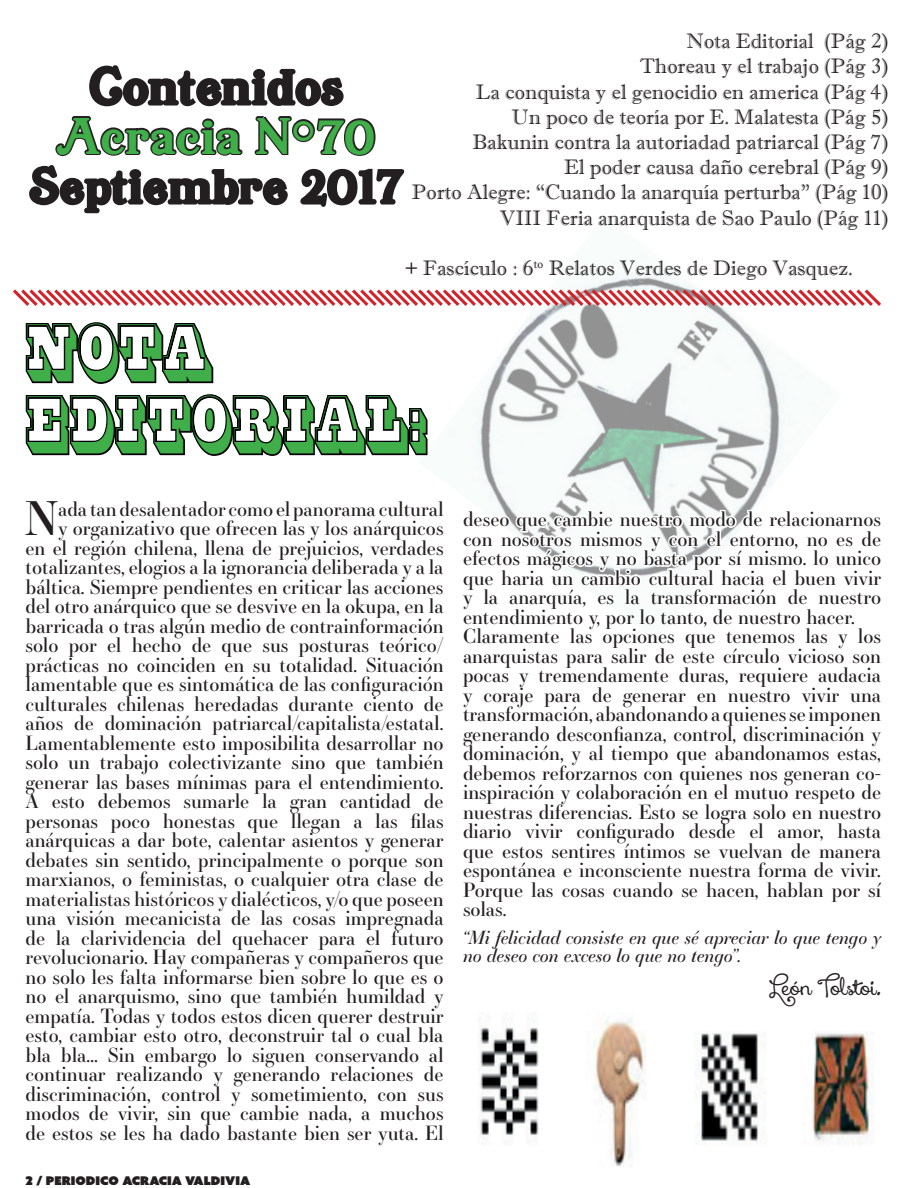
<style>
.page{position:relative;width:918px;height:1188px;background:#fff}
.page>*{position:absolute;margin:0;border:0;box-sizing:border-box;transform-origin:0 0}
.t1{font:76.2px/72px "Hoosier Daddy";color:#40ae49;scale:.57 1}
.t2{font:46.05px "Essonnes Display";color:#231f20}
.t3{font:45px "Buena Park JF";letter-spacing:.02em;color:#40ae49}
.t4{font:45px "Buena Park JF";letter-spacing:.02em;color:#231f20}
.t5{font:43.5px "Buena Park JF";letter-spacing:.02em;color:#231f20}
.t6{font:21px/25.2px "Imprint MT Shadow";color:#231f20;text-align:right}
.t7{font:21px "Xiomara";color:#231f20}
.t8{font:19.5px/19.5px "Essonnes Display";color:#231f20;text-align:right}
.t9{font:italic 18px/18px "Essonnes Display";color:#231f20}
.t10{font:12px "Azo Sans Uber";color:#231f20}
</style>
<div class="page">
<img style="left:475px;top:270px;width:309px;height:223px">
<svg style="left:29px;top:65px;width:376px;height:149px"></svg>
<svg style="left:13px;top:286px;width:868px;height:23px"></svg>
<svg style="left:25px;top:322px;width:189px;height:62px"></svg>
<svg style="left:25px;top:394px;width:403px;height:62px"></svg>
<svg style="left:490px;top:493px;width:272px;height:85px"></svg>
<img style="left:478px;top:1019px;width:396px;height:148px">
<p class="t6" style="left:412px;top:28px;width:478px">Nota Editorial (Pág 2)<br>Thoreau y el trabajo (Pág 3)<br>La conquista y el genocidio en america (Pág 4)<br>Un poco de teoría por E. Malatesta (Pág 5)<br>Bakunin contra la autoriadad patriarcal (Pág 7)<br>El poder causa daño cerebral (Pág 9)<br>Porto Alegre: “Cuando la anarquía perturba” (Pág 10)<br>VIII Feria anarquista de Sao Paulo (Pág 11)</p>
<p class="t6" style="left:406px;top:255px;width:449px">+ Fascículo : 6<sup>to</sup> Relatos Verdes de Diego Vasquez.</p>
<h3 class="t4" style="left:89px;top:55px;width:256px">Contenidos</h3>
<h3 class="t3" style="left:56px;top:105px;width:321px">Acracia N°70</h3>
<h3 class="t5" style="left:30px;top:156px;width:374px">Septiembre 2017</h3>
<h1 class="t1" style="left:26px;top:311px;width:707px">NOTA<br>EDITORIAL:</h1>
<p class="t8" style="left:26px;top:498px;width:420px">ada tan desalentador como el panorama cultural<br>y organizativo que ofrecen las y los anárquicos<br>en el región chilena, llena de prejuicios, verdades totalizantes, elogios a la ignorancia deliberada y a la báltica. Siempre pendientes en criticar las acciones del otro anárquico que se desvive en la okupa, en la barricada o tras algún medio de contrainformación solo por el hecho de que sus posturas teórico/ prácticas no coinciden en su totalidad. Situación lamentable que es sintomática de las configuración culturales chilenas heredadas durante ciento de años de dominación patriarcal/capitalista/estatal.<br>Lamentablemente esto imposibilita desarrollar no solo un trabajo colectivizante sino que también generar las bases mínimas para el entendimiento.<br>A esto debemos sumarle la gran cantidad de personas poco honestas que llegan a las filas anárquicas a dar bote, calentar asientos y generar debates sin sentido, principalmente o porque son marxianos, o feministas, o cualquier otra clase de materialistas históricos y dialécticos, y/o que poseen una visión mecanicista de las cosas impregnada de la clarividencia del quehacer para el futuro revolucionario. Hay compañeras y compañeros que no solo les falta informarse bien sobre lo que es o no el anarquismo, sino que también humildad y empatía. Todas y todos estos dicen querer destruir esto, cambiar esto otro, deconstruir tal o cual bla bla bla… Sin embargo lo siguen conservando al continuar realizando y generando relaciones de discriminación, control y sometimiento, con sus modos de vivir, sin que cambie nada, a muchos de estos se les ha dado bastante bien ser yuta. El</p>
<p class="t8" style="left:463px;top:509px;width:420px;text-align:left">deseo que cambie nuestro modo de relacionarnos con nosotros mismos y con el entorno, no es de efectos mágicos y no basta por sí mismo. lo unico que haria un cambio cultural hacia el buen vivir y la anarquía, es la transformación de nuestro entendimiento y, por lo tanto, de nuestro hacer.<br>Claramente las opciones que tenemos las y los anarquistas para salir de este círculo vicioso son pocas y tremendamente duras, requiere audacia y coraje para de generar en nuestro vivir una transformación, abandonando a quienes se imponen generando desconfianza, control, discriminación y dominación, y al tiempo que abandonamos estas, debemos reforzarnos con quienes nos generan co&shy;inspiración y colaboración en el mutuo respeto de nuestras diferencias. Esto se logra solo en nuestro diario vivir configurado desde el amor, hasta que estos sentires íntimos se vuelvan de manera espontánea e inconsciente nuestra forma de vivir.<br>Porque las cosas cuando se hacen, hablan por sí solas.</p>
<h2 class="t2" style="left:25px;top:487px;width:35px">N</h2>
<p class="t9" style="left:463px;top:927px;width:420px">“Mi felicidad consiste en que sé apreciar lo que tengo y no deseo con exceso lo que no tengo”.</p>
<p class="t7" style="left:768px;top:975px;width:114px">León Tolstoi.</p>
<p class="t10" style="left:26px;top:1173px;width:226px">2 / PERIODICO ACRACIA VALDIVIA</p>
</div>
